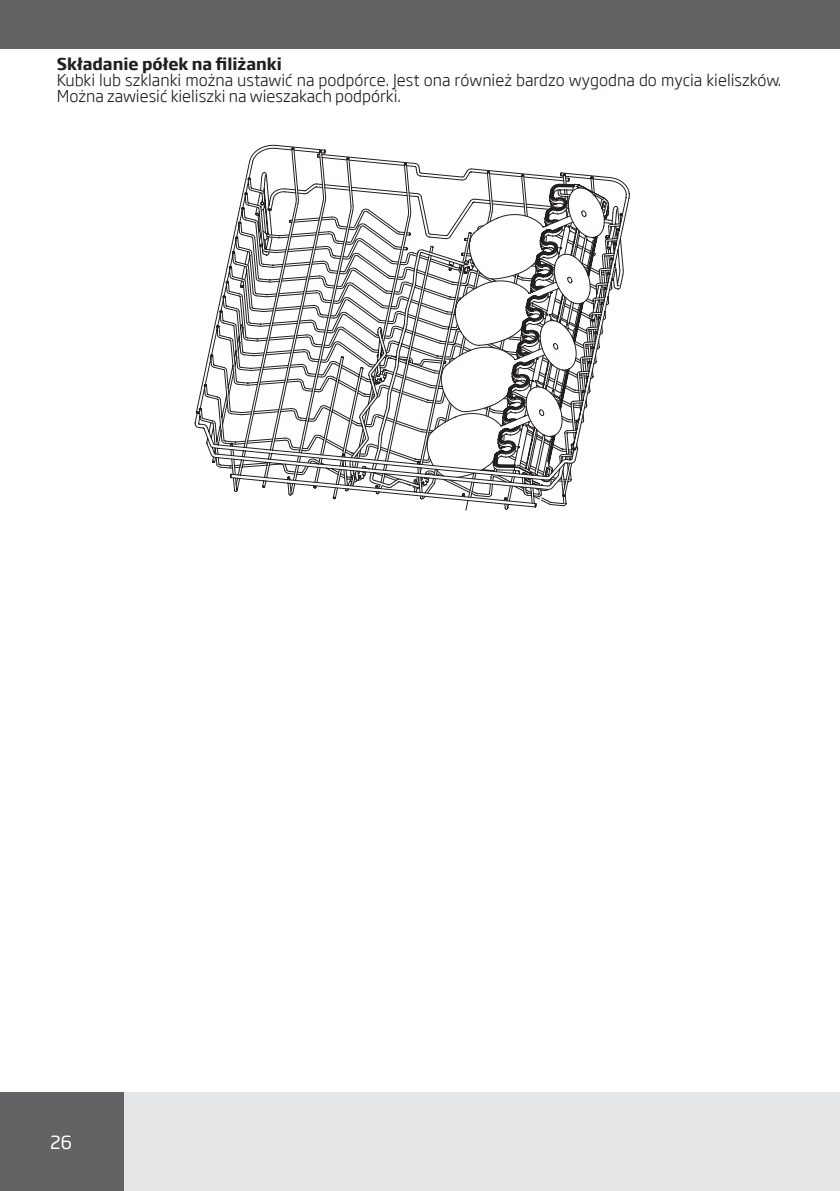
<style>
.page{position:relative;width:840px;height:1191px;background:#fff}
.page>*{position:absolute;margin:0;border:0;box-sizing:border-box;transform-origin:0 0}
.t1{font:18px "Soho Gothic Pro";color:#fff}
.Arial_10_regular{font:300 16px/16px "Soho Gothic Pro";color:#231f20}
.Arial_10_regular-2{font:700 16px "Soho Gothic Pro";color:#231f20}
</style>
<div class="page">
<div style="left:0;top:0;width:839px;height:49px;background:#636366"></div>
<div style="left:0;top:1092px;width:839px;height:99px;background:#e6e7e9"></div>
<div style="left:0;top:1092px;width:123px;height:99px;background:#636366"></div>
<svg style="left:195px;top:148px;width:428px;height:280px"></svg>
<svg style="left:198px;top:232px;width:404px;height:276px"></svg>
<p class="Arial_10_regular-2" style="left:57px;top:51px;width:226px">Składanie półek na filiżanki</p>
<p class="Arial_10_regular" style="left:57px;top:71px;width:725px">Kubki lub szklanki można ustawić na podpórce. Jest ona również bardzo wygodna do mycia kieliszków.<br>Można zawiesić kieliszki na wieszakach podpórki.</p>
<p class="t1" style="left:50px;top:1128px;width:23px">26</p>
</div>
